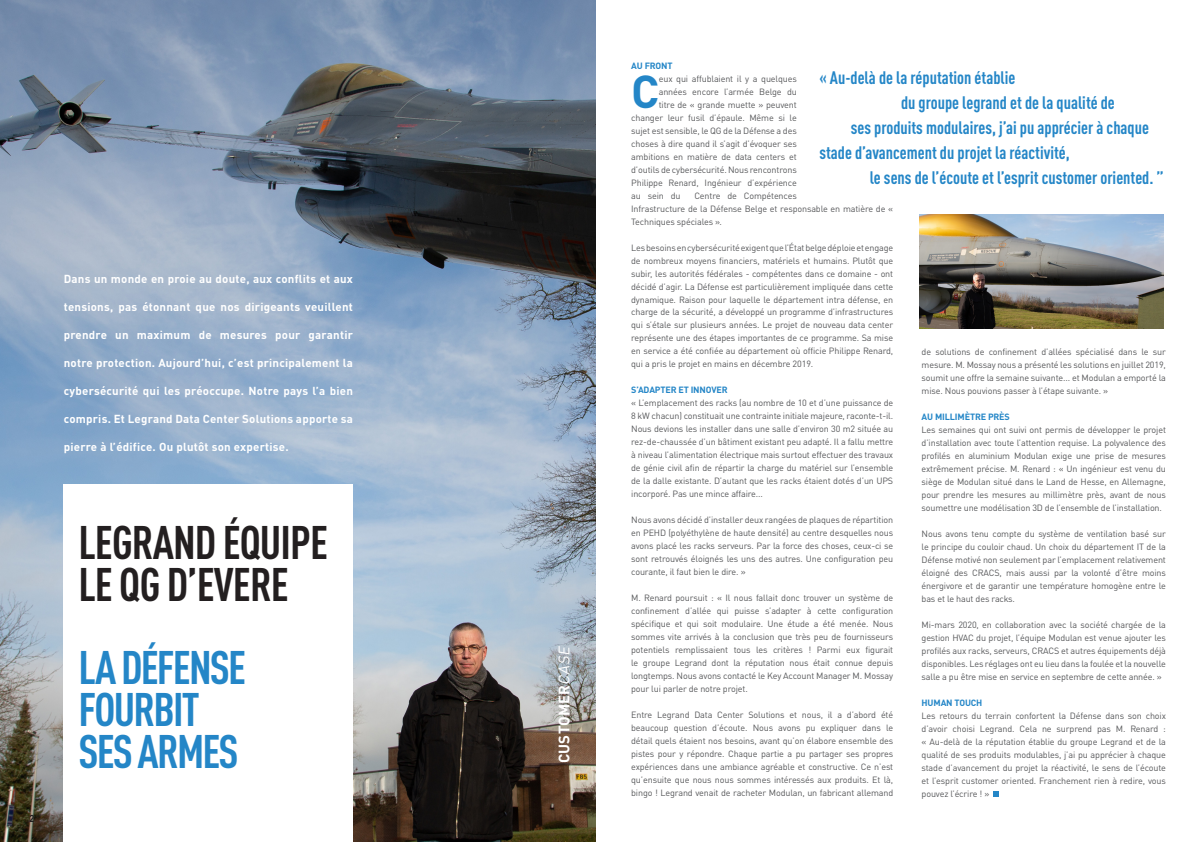
<style>
.page{position:relative;width:1191px;height:842px;background:#fff}
.page>*{position:absolute;margin:0;border:0;box-sizing:border-box;transform-origin:0 0}
.t1{font:700 condensed 46.4px/41.8px "DIN Pro";letter-spacing:-.02em;color:#231f20}
.t2{font:700 condensed 46.4px/41.8px "DIN Pro";letter-spacing:-.04em;color:#2486c7}
.t3{font:700 45.5px "DIN Pro";color:#2486c7}
.t4{font:700 condensed 17.9px "DIN Pro";color:#2486c7}
.t5{font:700 15px "DIN Pro";letter-spacing:.01em;color:#fff}
.t6{font:700 11.5px "DIN Pro";letter-spacing:.02em;color:#fff}
.t7{font:700 10px "DIN Pro";color:#231f20}
.t8{font:9px/13px "DIN Pro";letter-spacing:-.015em;color:#57585a;text-align:justify}
.t9{font:700 9px "DIN Pro";letter-spacing:-.015em;color:#2486c7}
.s1{font-weight:400;font-style:italic}
</style>
<div class="page">
<img style="left:0;top:0;width:595px;height:842px">
<div style="left:64px;top:485px;width:289px;height:357px;background:#fff"></div>
<img style="left:919px;top:214px;width:244px;height:115px">
<svg style="left:993px;top:791px;width:6px;height:6px"></svg>
<p class="t7" style="left:29px;top:810px;width:7px">2</p>
<p class="t6" style="left:64px;top:269px;width:291px">Dans un monde en proie au doute, aux conflits et aux</p>
<p class="t6" style="left:64px;top:297px;width:291px">tensions, pas étonnant que nos dirigeants veuillent</p>
<p class="t6" style="left:64px;top:325px;width:291px">prendre un maximum de mesures pour garantir</p>
<p class="t6" style="left:64px;top:353px;width:291px">notre protection. Aujourd’hui, c’est principalement la</p>
<p class="t6" style="left:64px;top:381px;width:291px">cybersécurité qui les préoccupe. Notre pays l’a bien</p>
<p class="t6" style="left:64px;top:409px;width:291px">compris. Et Legrand Data Center Solutions apporte sa</p>
<p class="t6" style="left:64px;top:437px;width:226px">pierre à l’édifice. Ou plutôt son expertise.</p>
<h1 class="t1" style="left:78px;top:517px;width:251px">LEGRAND ÉQUIPE<br>LE QG D’EVERE</h1>
<h1 class="t2" style="left:78px;top:643px;width:169px">LA DÉFENSE<br>FOURBIT<br>SES ARMES</h1>
<h3 class="t5" style="left:551px;top:763px;width:121px;rotate:-90deg">CUSTOMER<span class="s1">CASE</span></h3>
<p class="t9" style="left:631px;top:58px;width:43px">AU FRONT</p>
<h2 class="t3" style="left:631px;top:53px;width:30px">C</h2>
<p class="t8" style="left:659px;top:71px;width:140px">eux qui affublaient il y a quelques</p>
<h3 class="t4" style="left:819px;top:64px;width:197px">« Au-delà de la réputation établie</h3>
<h3 class="t4" style="left:901px;top:89px;width:215px">du groupe legrand et de la qualité de</h3>
<h3 class="t4" style="left:851px;top:114px;width:300px">ses produits modulaires, j’ai pu apprécier à chaque</h3>
<h3 class="t4" style="left:819px;top:139px;width:252px">stade d’avancement du projet la réactivité,</h3>
<h3 class="t4" style="left:869px;top:164px;width:296px">le sens de l’écoute et l’esprit customer oriented. ”</h3>
<p class="t8" style="left:659px;top:84px;width:140px">années encore l’armée Belge du</p>
<p class="t8" style="left:659px;top:97px;width:140px">titre de « grande muette » peuvent</p>
<p class="t8" style="left:631px;top:110px;width:167px">changer leur fusil d’épaule. Même si le</p>
<p class="t8" style="left:631px;top:123px;width:167px">sujet est sensible, le QG de la Défense a des</p>
<p class="t8" style="left:631px;top:136px;width:167px">choses à dire quand il s’agit d’évoquer ses</p>
<p class="t8" style="left:631px;top:149px;width:167px">ambitions en matière de data centers et</p>
<p class="t8" style="left:631px;top:162px;width:167px">d’outils de cybersécurité. Nous rencontrons</p>
<p class="t8" style="left:631px;top:175px;width:167px">Philippe Renard, Ingénieur d’expérience</p>
<p class="t8" style="left:631px;top:188px;width:51px">au sein du</p>
<p class="t8" style="left:631px;top:188px;width:263px;text-align:left;text-indent:63px">Centre de Compétences<br>Infrastructure de la Défense Belge et responsable en matière de «<br>Techniques spéciales ».</p>
<p class="t8" style="left:631px;top:240px;width:263px">Les besoins en cybersécurité exigent que l’État belge déploie et engage de nombreux moyens financiers, matériels et humains. Plutôt que subir, les autorités fédérales - compétentes dans ce domaine - ont décidé d’agir. La Défense est particulièrement impliquée dans cette dynamique. Raison pour laquelle le département intra défense, en charge de la sécurité, a développé un programme d’infrastructures qui s’étale sur plusieurs années. Le projet de nouveau data center représente une des étapes importantes de ce programme. Sa mise en service a été confiée au département où officie Philippe Renard, qui a pris le projet en mains en décembre 2019.</p>
<p class="t9" style="left:631px;top:383px;width:98px">S’ADAPTER ET INNOVER</p>
<p class="t8" style="left:631px;top:396px;width:263px">« L’emplacement des racks (au nombre de 10 et d’une puissance de 8 kW chacun) constituait une contrainte initiale majeure, raconte-t-il.<br>Nous devions les installer dans une salle d’environ 30 m2 située au rez-de-chaussée d’un bâtiment existant peu adapté. Il a fallu mettre à niveau l’alimentation électrique mais surtout effectuer des travaux de génie civil afin de répartir la charge du matériel sur l’ensemble de la dalle existante. D’autant que les racks étaient dotés d’un UPS incorporé. Pas une mince affaire...</p>
<p class="t8" style="left:631px;top:513px;width:263px">Nous avons décidé d’installer deux rangées de plaques de répartition en PEHD (polyéthylène de haute densité) au centre desquelles nous avons placé les racks serveurs. Par la force des choses, ceux-ci se sont retrouvés éloignés les uns des autres. Une configuration peu courante, il faut bien le dire. »</p>
<p class="t8" style="left:631px;top:591px;width:263px">M. Renard poursuit : « Il nous fallait donc trouver un système de confinement d’allée qui puisse s’adapter à cette configuration spécifique et qui soit modulaire. Une étude a été menée. Nous sommes vite arrivés à la conclusion que très peu de fournisseurs potentiels remplissaient tous les critères ! Parmi eux figurait le groupe Legrand dont la réputation nous était connue depuis longtemps. Nous avons contacté le Key Account Manager M. Mossay pour lui parler de notre projet.</p>
<p class="t8" style="left:631px;top:708px;width:263px">Entre Legrand Data Center Solutions et nous, il a d’abord été beaucoup question d’écoute. Nous avons pu expliquer dans le détail quels étaient nos besoins, avant qu’on élabore ensemble des pistes pour y répondre. Chaque partie a pu partager ses propres expériences dans une ambiance agréable et constructive. Ce n’est qu’ensuite que nous nous sommes intéressés aux produits. Et là, bingo ! Legrand venait de racheter Modulan, un fabricant allemand</p>
<p class="t8" style="left:921px;top:344px;width:246px">de solutions de confinement d’allées spécialisé dans le sur mesure. M. Mossay nous a présenté les solutions en juillet 2019, soumit une offre la semaine suivante... et Modulan a emporté la mise. Nous pouvions passer à l’étape suivante. »</p>
<p class="t9" style="left:921px;top:409px;width:90px">AU MILLIMÈTRE PRÈS</p>
<p class="t8" style="left:921px;top:422px;width:246px">Les semaines qui ont suivi ont permis de développer le projet d’installation avec toute l’attention requise. La polyvalence des profilés en aluminium Modulan exige une prise de mesures extrêmement précise. M. Renard : « Un ingénieur est venu du siège de Modulan situé dans le Land de Hesse, en Allemagne, pour prendre les mesures au millimètre près, avant de nous soumettre une modélisation 3D de l’ensemble de l’installation.</p>
<p class="t8" style="left:921px;top:526px;width:246px">Nous avons tenu compte du système de ventilation basé sur le principe du couloir chaud. Un choix du département IT de la Défense motivé non seulement par l’emplacement relativement éloigné des CRACS, mais aussi par la volonté d’être moins énergivore et de garantir une température homogène entre le bas et le haut des racks.</p>
<p class="t8" style="left:921px;top:617px;width:246px">Mi-mars 2020, en collaboration avec la société chargée de la gestion HVAC du projet, l’équipe Modulan est venue ajouter les profilés aux racks, serveurs, CRACS et autres équipements déjà disponibles. Les réglages ont eu lieu dans la foulée et la nouvelle salle a pu être mise en service en septembre de cette année. »</p>
<p class="t9" style="left:921px;top:695px;width:62px">HUMAN TOUCH</p>
<p class="t8" style="left:921px;top:708px;width:246px">Les retours du terrain confortent la Défense dans son choix d’avoir choisi Legrand. Cela ne surprend pas M. Renard : « Au-delà de la réputation établie du groupe Legrand et de la qualité de ses produits modulables, j’ai pu apprécier à chaque stade d’avancement du projet la réactivité, le sens de l’écoute et l’esprit customer oriented. Franchement rien à redire, vous pouvez l’écrire ! »</p>
</div>
